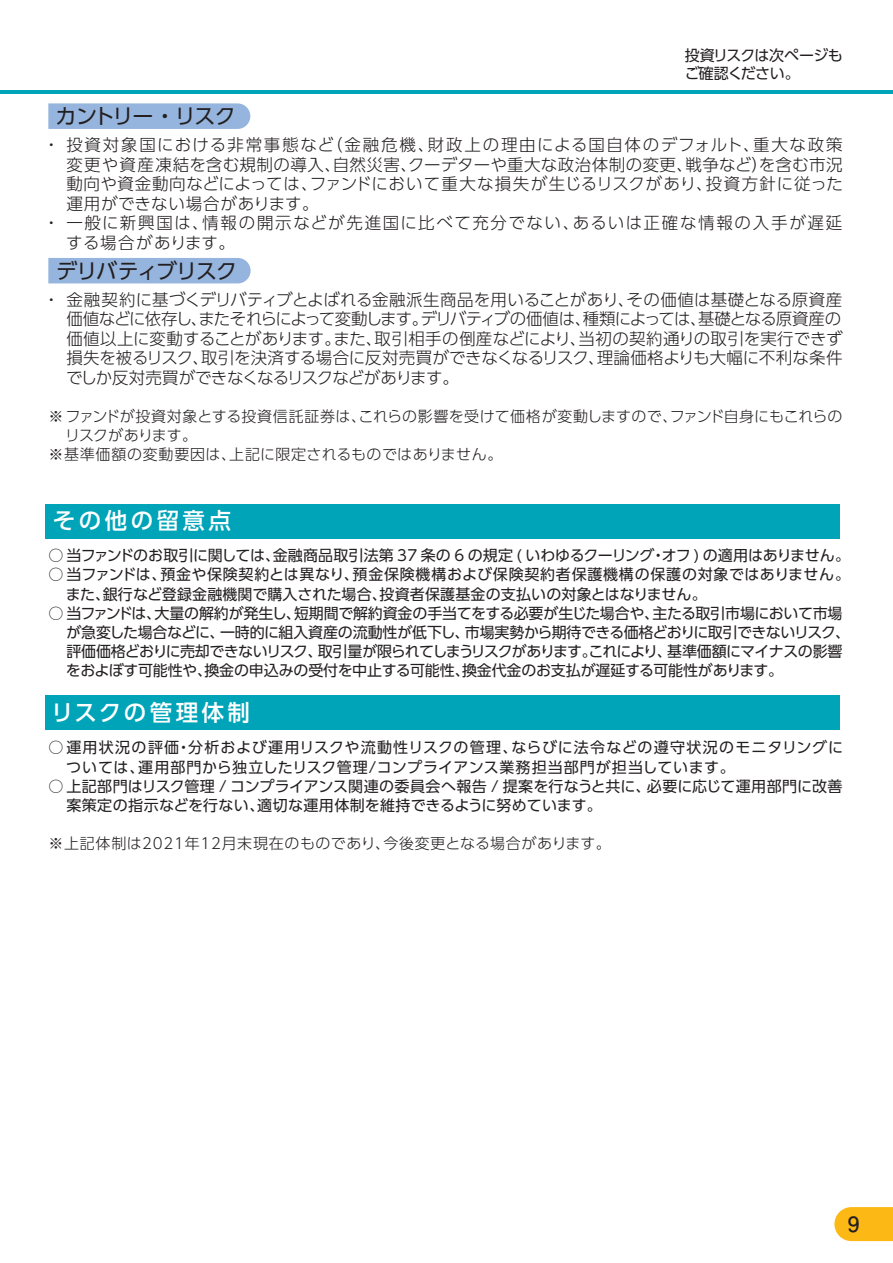
<style>
.page{position:relative;width:893px;height:1263px;background:#fff}
.page>*{position:absolute;margin:0;border:0;box-sizing:border-box;transform-origin:0 0}
.t1{font:500 22.5px "UD Shin Go Pro";letter-spacing:.15em;color:#fff}
.t2{font:21px "UD Shin Go Pro";letter-spacing:-.05em;color:#231f20}
.t3{font:700 21px "Futo Go B101 Pro";color:#231f20}
.t4{font:300 16.5px/19.5px "UD Shin Go Pro";letter-spacing:.035em;color:#231f20;text-align:justify}
.t5{font:300 16.5px "UD Shin Go Pro";letter-spacing:.1em;color:#231f20}
.t6{font:300 16.5px "UD Shin Go Pro";letter-spacing:.105em;color:#231f20}
.t7{font:15px/19.2px "UD Shin Go Pro";letter-spacing:-.01em;color:#231f20}
.t8{font:15px/19.2px "UD Shin Go Pro";letter-spacing:.01em;color:#231f20}
.t9{font:15px/19.2px "UD Shin Go Pro";letter-spacing:.055em;color:#231f20}
.t10{font:15px/19.2px "UD Shin Go Pro";letter-spacing:.015em;color:#231f20}
.t11{font:300 15px "UD Shin Go Pro";letter-spacing:.01em;color:#231f20}
.t12{font:300 15px "UD Shin Go Pro";letter-spacing:.05em;color:#231f20}
.t13{font:300 15px "UD Shin Go Pro";letter-spacing:.03em;color:#231f20}
.t14{font:15px/18px "UD Shin Go Pro";letter-spacing:-.045em;color:#231f20}
.t15{font:300 15px "UD Shin Go Pro";letter-spacing:-.04em;color:#231f20}
</style>
<div class="page">
<hr style="left:0;top:91px;width:893px;height:3px;background:#00a4b8">
<svg style="left:834px;top:1207px;width:59px;height:34px"></svg>
<div style="left:48px;top:103px;width:202px;height:26px;background:#95b5de"></div>
<div style="left:48px;top:258px;width:203px;height:25px;background:#95b5de"></div>
<div style="left:45px;top:504px;width:794px;height:34px;background:#00a4b8"></div>
<div style="left:45px;top:695px;width:794px;height:35px;background:#00a4b8"></div>
<p class="t14" style="left:685px;top:45px;width:160px">投資リスクは次ページもご確認ください。</p>
<p class="t2" style="left:56px;top:99px;width:182px">カントリー・リスク</p>
<p class="t5" style="left:43px;top:132px;width:801px">・ 投資対象国における非常事態など（金融危機、財政上の理由による国自体のデフォルト、重大な政策</p>
<p class="t4" style="left:66px;top:154px;width:778px">変更や資産凍結を含む規制の導入、自然災害、クーデターや重大な政治体制の変更、戦争など）を含む市況</p>
<p class="t4" style="left:66px;top:174px;width:778px">動向や資金動向などによっては、ファンドにおいて重大な損失が生じるリスクがあり、投資方針に従った</p>
<p class="t4" style="left:66px;top:193px;width:254px">運用ができない場合があります。</p>
<p class="t6" style="left:43px;top:210px;width:801px">・ 一般に新興国は、情報の開示などが先進国に比べて充分でない、あるいは正確な情報の入手が遅延</p>
<p class="t4" style="left:66px;top:232px;width:170px">する場合があります。</p>
<p class="t2" style="left:56px;top:254px;width:183px">デリバティブリスク</p>
<p class="t4" style="left:66px;top:289px;width:778px;text-indent:-23px">・ 金融契約に基づくデリバティブとよばれる金融派生商品を用いることがあり、その価値は基礎となる原資産価値などに依存し、またそれらによって変動します。デリバティブの価値は、種類によっては、基礎となる原資産の価値以上に変動することがあります。また、取引相手の倒産などにより、当初の契約通りの取引を実行できず損失を被るリスク、取引を決済する場合に反対売買ができなくなるリスク、理論価格よりも大幅に不利な条件でしか反対売買ができなくなるリスクなどがあります。</p>
<p class="t11" style="left:48px;top:404px;width:796px">※ ファンドが投資対象とする投資信託証券は、これらの影響を受けて価格が変動しますので、ファンド自身にもこれらの</p>
<p class="t15" style="left:65px;top:423px;width:134px">リスクがあります。</p>
<p class="t13" style="left:48px;top:442px;width:456px">※基準価額の変動要因は、上記に限定されるものではありません。</p>
<h1 class="t1" style="left:53px;top:502px;width:180px">その他の留意点</h1>
<p class="t7" style="left:48px;top:545px;width:803px">○ 当ファンドのお取引に関しては、金融商品取引法第 37 条の 6 の規定 ( いわゆるクーリング・オフ ) の適用はありません。</p>
<p class="t8" style="left:66px;top:565px;width:786px;text-indent:-17px">○ 当ファンドは、預金や保険契約とは異なり、預金保険機構および保険契約者保護機構の保護の対象ではありません。また、銀行など登録金融機関で購入された場合、投資者保護基金の支払いの対象とはなりません。</p>
<p class="t7" style="left:66px;top:603px;width:785px;text-indent:-18px">○ 当ファンドは、大量の解約が発生し、短期間で解約資金の手当てをする必要が生じた場合や、主たる取引市場において市場が急変した場合などに、一時的に組入資産の流動性が低下し、市場実勢から期待できる価格どおりに取引できないリスク、評価価格どおりに売却できないリスク、取引量が限られてしまうリスクがあります。これにより、基準価額にマイナスの影響をおよぼす可能性や、換金の申込みの受付を中止する可能性、換金代金のお支払が遅延する可能性があります。</p>
<h1 class="t1" style="left:51px;top:694px;width:200px">リスクの管理体制</h1>
<p class="t9" style="left:66px;top:738px;width:778px;text-indent:-18px">○ 運用状況の評価・分析および運用リスクや流動性リスクの管理、ならびに法令などの遵守状況のモニタリングについては、運用部門から独立したリスク管理/コンプライアンス業務担当部門が担当しています。</p>
<p class="t10" style="left:66px;top:776px;width:778px;text-indent:-18px">○ 上記部門はリスク管理 / コンプライアンス関連の委員会へ報告 / 提案を行なうと共に、必要に応じて運用部門に改善案策定の指示などを行ない、適切な運用体制を維持できるように努めています。</p>
<p class="t12" style="left:48px;top:832px;width:564px">※上記体制は2021年12月末現在のものであり、今後変更となる場合があります。</p>
<p class="t3" style="left:848px;top:1207px;width:13px">9</p>
</div>
